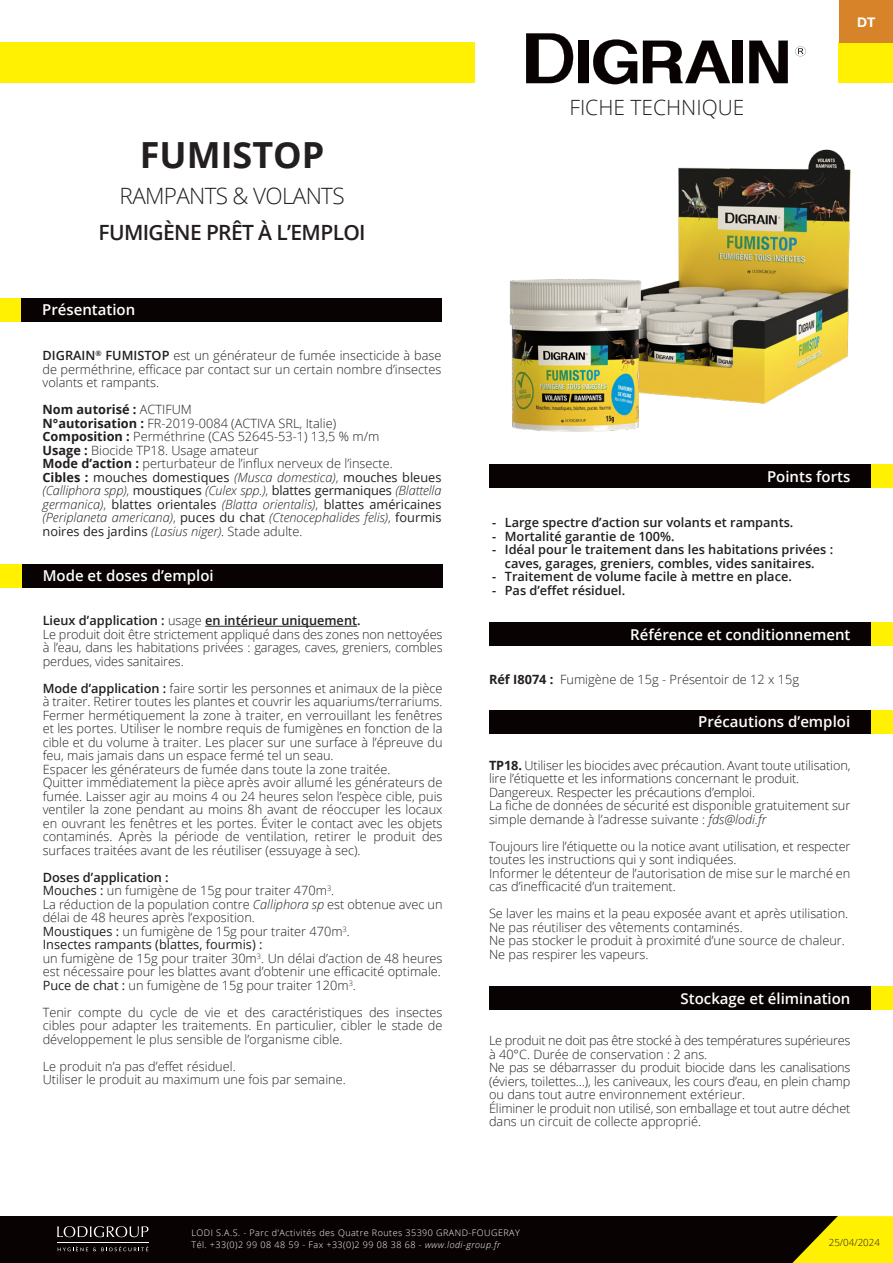
<style>
.page{position:relative;width:893px;height:1263px;background:#fff}
.page>*{position:absolute;margin:0;border:0;box-sizing:border-box;transform-origin:0 0}
.t1{font:700 36px "Open Sans";color:#231f20}
.t2{font:300 22.5px "Open Sans";letter-spacing:-.03em;color:#231f20}
.t3{font:600 21px "Open Sans";letter-spacing:-.03em;color:#231f20}
.t4{font:300 21px "Open Sans";color:#231f20}
.t5{font:600 15px "Open Sans";color:#fff}
.t6{font:700 13.5px "Helvetica Neue";color:#fff}
.t7{font:300 12.75px/13.5px "Open Sans";color:#231f20}
.t8{font:600 12.75px/13.5px "Open Sans";color:#231f20}
.t9{font:300 9.75px "Open Sans";color:#231f20}
.t10{font:300 9px/12px "Open Sans";letter-spacing:.05em;color:#fff}
.s1{font-weight:600}
.s2{font-weight:700}
.s3{font-weight:400}
.s4{font-style:italic}
</style>
<div class="page">
<div style="left:489px;top:623px;width:404px;height:23px;background:#080302"></div>
<div style="left:0;top:298px;width:442px;height:24px;background:#080302"></div>
<div style="left:0;top:299px;width:21px;height:23px;background:#fff101"></div>
<div style="left:872px;top:623px;width:21px;height:23px;background:#fff101"></div>
<div style="left:489px;top:710px;width:404px;height:23px;background:#080302"></div>
<div style="left:872px;top:710px;width:21px;height:23px;background:#fff101"></div>
<div style="left:489px;top:986px;width:404px;height:24px;background:#080302"></div>
<div style="left:872px;top:987px;width:21px;height:23px;background:#fff101"></div>
<hr style="left:205px;top:626px;width:152px;height:1px;background:#231f20">
<div style="left:0;top:564px;width:442px;height:24px;background:#080302"></div>
<div style="left:0;top:564px;width:21px;height:24px;background:#fff101"></div>
<div style="left:489px;top:465px;width:404px;height:23px;background:#080302"></div>
<div style="left:872px;top:465px;width:21px;height:23px;background:#fff101"></div>
<div style="left:839px;top:42px;width:54px;height:41px;background:#fff101"></div>
<div style="left:0;top:42px;width:475px;height:41px;background:#fff101"></div>
<svg style="left:526px;top:33px;width:111px;height:51px"></svg>
<svg style="left:643px;top:41px;width:100px;height:42px"></svg>
<svg style="left:749px;top:41px;width:39px;height:42px"></svg>
<svg style="left:795px;top:46px;width:11px;height:10px"></svg>
<div style="left:839px;top:0;width:54px;height:42px;background:#d78329"></div>
<div style="left:0;top:1216px;width:838px;height:47px;background:#080302"></div>
<svg style="left:792px;top:1216px;width:101px;height:47px"></svg>
<svg style="left:57px;top:1226px;width:91px;height:11px"></svg>
<svg style="left:58px;top:1246px;width:90px;height:5px"></svg>
<hr style="left:57px;top:1242px;width:91px;height:1px;background:#fff">
<img style="left:647px;top:149px;width:204px;height:255px">
<img style="left:509px;top:279px;width:138px;height:153px">
<h1 class="t1" style="left:140px;top:130px;width:186px">FUMISTOP</h1>
<h2 class="t2" style="left:120px;top:181px;width:226px">RAMPANTS &amp; VOLANTS</h2>
<h3 class="t3" style="left:99px;top:218px;width:269px">FUMIGÈNE PRÊT À L’EMPLOI</h3>
<p class="t5" style="left:42px;top:300px;width:95px">Présentation</p>
<p class="t7" style="left:43px;top:348px;width:400px;text-align:justify"><span class="s1">DIGRAIN</span><sup>®</sup> <span class="s1">FUMISTOP</span> est un générateur de fumée insecticide à base de perméthrine, efficace par contact sur un certain nombre d’insectes volants et rampants.</p>
<p class="t7" style="left:43px;top:402px;width:400px"><span class="s2">Nom autorisé :</span> ACTIFUM<br><span class="s2">N°autorisation :</span> FR-2019-0084 (ACTIVA SRL, Italie)<br><span class="s2">Composition :</span> Perméthrine (CAS 52645-53-1) 13,5 % m/m<br><span class="s2">Usage :</span> Biocide TP18. Usage amateur<br><span class="s2">Mode d’action :</span> perturbateur de l’influx nerveux de l’insecte.<br><span class="s2">Cibles :</span> <span class="s3">mouches domestiques</span> <span class="s4">(Musca domestica)</span>, <span class="s3">mouches bleues </span><span class="s4">(Calliphora spp)</span>, <span class="s3">moustiques</span> <span class="s4">(Culex spp.)</span>, <span class="s3">blattes germaniques</span> <span class="s4">(Blattella germanica)</span>, <span class="s3">blattes orientales</span> <span class="s4">(Blatta orientalis)</span>, <span class="s3">blattes américaines </span><span class="s4">(Periplaneta americana)</span>, <span class="s3">puces du chat</span> <span class="s4">(Ctenocephalides felis)</span>, <span class="s3">fourmis noires des jardins</span> <span class="s4">(Lasius niger)</span>. Stade adulte.</p>
<p class="t5" style="left:43px;top:566px;width:173px">Mode et doses d’emploi</p>
<p class="t7" style="left:43px;top:613px;width:401px"><span class="s1">Lieux d’application :</span> usage <span class="s1">en intérieur uniquement.<br></span>Le produit doit être strictement appliqué dans des zones non nettoyées à l’eau, dans les habitations privées : garages, caves, greniers, combles perdues, vides sanitaires.</p>
<p class="t7" style="left:43px;top:681px;width:401px"><span class="s1">Mode d’application :</span> faire sortir les personnes et animaux de la pièce à traiter. Retirer toutes les plantes et couvrir les aquariums/terrariums.<br>Fermer hermétiquement la zone à traiter, en verrouillant les fenêtres et les portes. Utiliser le nombre requis de fumigènes en fonction de la cible et du volume à traiter. Les placer sur une surface à l’épreuve du feu, mais jamais dans un espace fermé tel un seau.<br>Espacer les générateurs de fumée dans toute la zone traitée.<br>Quitter immédiatement la pièce après avoir allumé les générateurs de fumée. Laisser agir au moins 4 ou 24 heures selon l’espèce cible, puis ventiler la zone pendant au moins 8h avant de réoccuper les locaux en ouvrant les fenêtres et les portes. Éviter le contact avec les objets contaminés. Après la période de ventilation, retirer le produit des surfaces traitées avant de les réutiliser (essuyage à sec).</p>
<p class="t7" style="left:43px;top:870px;width:401px"><span class="s1">Doses d’application :<br></span><span class="s3">Mouches :</span> un fumigène de 15g pour traiter 470m<sup>3</sup>.<br>La réduction de la population contre <span class="s4">Calliphora sp</span> est obtenue avec un délai de 48 heures après l’exposition.<br><span class="s3">Moustiques :</span> un fumigène de 15g pour traiter 470m<sup>3</sup>.<br><span class="s3">Insectes rampants (blattes, fourmis) :<br></span>un fumigène de 15g pour traiter 30m<sup>3</sup>. Un délai d’action de 48 heures est nécessaire pour les blattes avant d’obtenir une efficacité optimale.<br><span class="s3">Puce de chat :</span> un fumigène de 15g pour traiter 120m<sup>3</sup>.</p>
<p class="t7" style="left:43px;top:1005px;width:401px;text-align:justify">Tenir compte du cycle de vie et des caractéristiques des insectes cibles pour adapter les traitements. En particulier, cibler le stade de développement le plus sensible de l’organisme cible.</p>
<p class="t7" style="left:43px;top:1059px;width:305px">Le produit n’a pas d’effet résiduel.<br>Utiliser le produit au maximum une fois par semaine.</p>
<h3 class="t4" style="left:569px;top:93px;width:176px">FICHE TECHNIQUE</h3>
<p class="t6" style="left:857px;top:11px;width:20px">DT</p>
<p class="t8" style="left:492px;top:516px;width:6px;text-align:justify">- - -</p>
<p class="t8" style="left:492px;top:570px;width:6px">- -</p>
<p class="t5" style="left:767px;top:466px;width:85px">Points forts</p>
<p class="t8" style="left:505px;top:516px;width:330px">Large spectre d’action sur volants et rampants.<br>Mortalité garantie de 100%.<br>Idéal pour le traitement dans les habitations privées : caves, garages, greniers, combles, vides sanitaires.<br>Traitement de volume facile à mettre en place.<br>Pas d’effet résiduel.</p>
<p class="t5" style="left:630px;top:624px;width:222px">Référence et conditionnement</p>
<p class="t7" style="left:489px;top:672px;width:311px"><span class="s2">Réf I8074 :</span> Fumigène de 15g - Présentoir de 12 x 15g</p>
<p class="t5" style="left:698px;top:711px;width:154px">Précautions d’emploi</p>
<p class="t7" style="left:489px;top:758px;width:363px"><span class="s2">TP18.</span> Utiliser les biocides avec précaution. Avant toute utilisation, lire l’étiquette et les informations concernant le produit.<br>Dangereux. Respecter les précautions d’emploi.<br>La fiche de données de sécurité est disponible gratuitement sur simple demande à l’adresse suivante : <span class="s4">fds@lodi.fr</span></p>
<p class="t7" style="left:489px;top:839px;width:363px">Toujours lire l’étiquette ou la notice avant utilisation, et respecter toutes les instructions qui y sont indiquées.<br>Informer le détenteur de l’autorisation de mise sur le marché en cas d’inefficacité d’un traitement.</p>
<p class="t7" style="left:489px;top:907px;width:361px">Se laver les mains et la peau exposée avant et après utilisation.<br>Ne pas réutiliser des vêtements contaminés.<br>Ne pas stocker le produit à proximité d’une source de chaleur.<br>Ne pas respirer les vapeurs.</p>
<p class="t5" style="left:681px;top:988px;width:171px">Stockage et élimination</p>
<p class="t7" style="left:489px;top:1033px;width:363px">Le produit ne doit pas être stocké à des températures supérieures à 40°C. Durée de conservation : 2 ans.<br>Ne pas se débarrasser du produit biocide dans les canalisations (éviers, toilettes…), les caniveaux, les cours d’eau, en plein champ ou dans tout autre environnement extérieur.<br>Éliminer le produit non utilisé, son emballage et tout autre déchet dans un circuit de collecte approprié.</p>
<p class="t10" style="left:192px;top:1227px;width:330px">LODI S.A.S. - Parc d’Activités des Quatre Routes 35390 GRAND-FOUGERAY<br>Tél. +33(0)2 99 08 48 59 - Fax +33(0)2 99 08 38 68 - <span class="s4">www.lodi-group.fr</span></p>
<p class="t9" style="left:829px;top:1236px;width:53px">25/04/2024</p>
</div>
